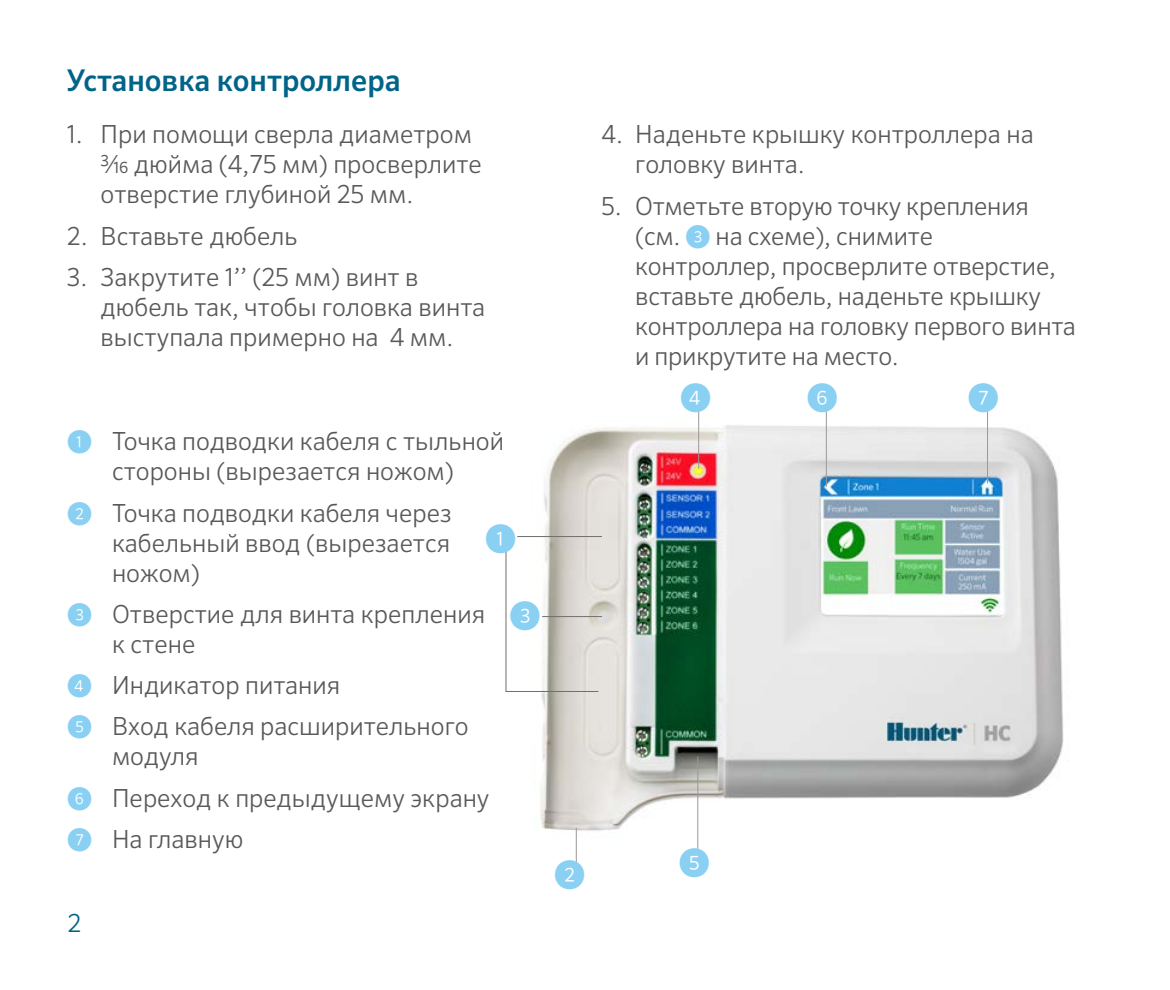
<style>
.page{position:relative;width:1170px;height:990px;background:#fff}
.page>*{position:absolute;margin:0;border:0;box-sizing:border-box;transform-origin:0 0}
.t1{font:300 31.25px "Sero Pro";color:#89d0f3}
.t2{font:500 30px "Sero Pro";color:#006488}
.t3{font:300 25px/30px "Sero Pro";color:#58595b}
.t4{font:300 25px "Sero Pro";color:#006488}
.s1{color:#89d0f3}
</style>
<div class="page">
<img style="left:533px;top:408px;width:531px;height:457px">
<hr style="left:517px;top:536px;width:85px;height:1px;background:#716f6c">
<svg style="left:505px;top:549px;width:94px;height:143px"></svg>
<hr style="left:576px;top:828px;width:1px;height:37px;background:#9c9896">
<hr style="left:542px;top:616px;width:60px;height:1px;background:#716f6c">
<hr style="left:698px;top:408px;width:1px;height:61px;background:#9c9896">
<hr style="left:697px;top:757px;width:1px;height:94px;background:#9c9896">
<hr style="left:826px;top:410px;width:1px;height:77px;background:#9c9896">
<hr style="left:987px;top:410px;width:1px;height:73px;background:#9c9896">
<p class="t2" style="left:67px;top:62px;width:335px">Установка контроллера</p>
<p class="t3" style="left:101px;top:119px;width:383px;text-indent:-34px">1. При помощи сверла диаметром<br>3/16 дюйма (4,75 мм) просверлите отверстие глубиной 25 мм.</p>
<p class="t3" style="left:67px;top:221px;width:232px">2. Вставьте дюбель</p>
<p class="t3" style="left:101px;top:262px;width:386px;text-indent:-34px">3. Закрутите 1’’ (25 мм) винт в дюбель так, чтобы головка винта выступала примерно на 4 мм.</p>
<p class="t3" style="left:67px;top:426px;width:439px;text-align:center"><span class="s1">①</span> Точка подводки кабеля с тыльной стороны (вырезается ножом)</p>
<p class="t3" style="left:112px;top:498px;width:341px;text-align:justify;text-indent:-45px"><span class="s1">②</span> Точка подводки кабеля через кабельный ввод (вырезается ножом)</p>
<p class="t3" style="left:112px;top:599px;width:375px;text-indent:-45px"><span class="s1">③</span> Отверстие для винта крепления к стене</p>
<p class="t3" style="left:67px;top:664px;width:403px;line-height:41.2px"><span class="s1">④</span> Индикатор питания<br><span class="s1">⑤</span> Вход кабеля расширительного</p>
<p class="t3" style="left:67px;top:736px;width:424px;line-height:41.2px;text-indent:45px">модуля<br><span class="s1">⑥</span> Переход к предыдущему экрану<br><span class="s1">⑦</span> На главную</p>
<p class="t1" style="left:485px;top:519px;width:33px">①</p>
<p class="t1" style="left:510px;top:596px;width:33px">③</p>
<p class="t4" style="left:68px;top:909px;width:16px">2</p>
<p class="t1" style="left:554px;top:855px;width:33px">②</p>
<p class="t3" style="left:635px;top:119px;width:400px;text-indent:-34px">4. Наденьте крышку контроллера на головку винта.</p>
<p class="t3" style="left:635px;top:191px;width:442px;text-indent:-34px">5. Отметьте вторую точку крепления (см. <span class="s1">③</span> на схеме), снимите контроллер, просверлите отверстие, вставьте дюбель, наденьте крышку контроллера на головку первого винта и прикрутите на место.</p>
<p class="t1" style="left:680px;top:378px;width:33px">④</p>
<p class="t1" style="left:807px;top:378px;width:33px">⑥</p>
<p class="t1" style="left:968px;top:378px;width:33px">⑦</p>
<p class="t1" style="left:679px;top:843px;width:33px">⑤</p>
</div>
